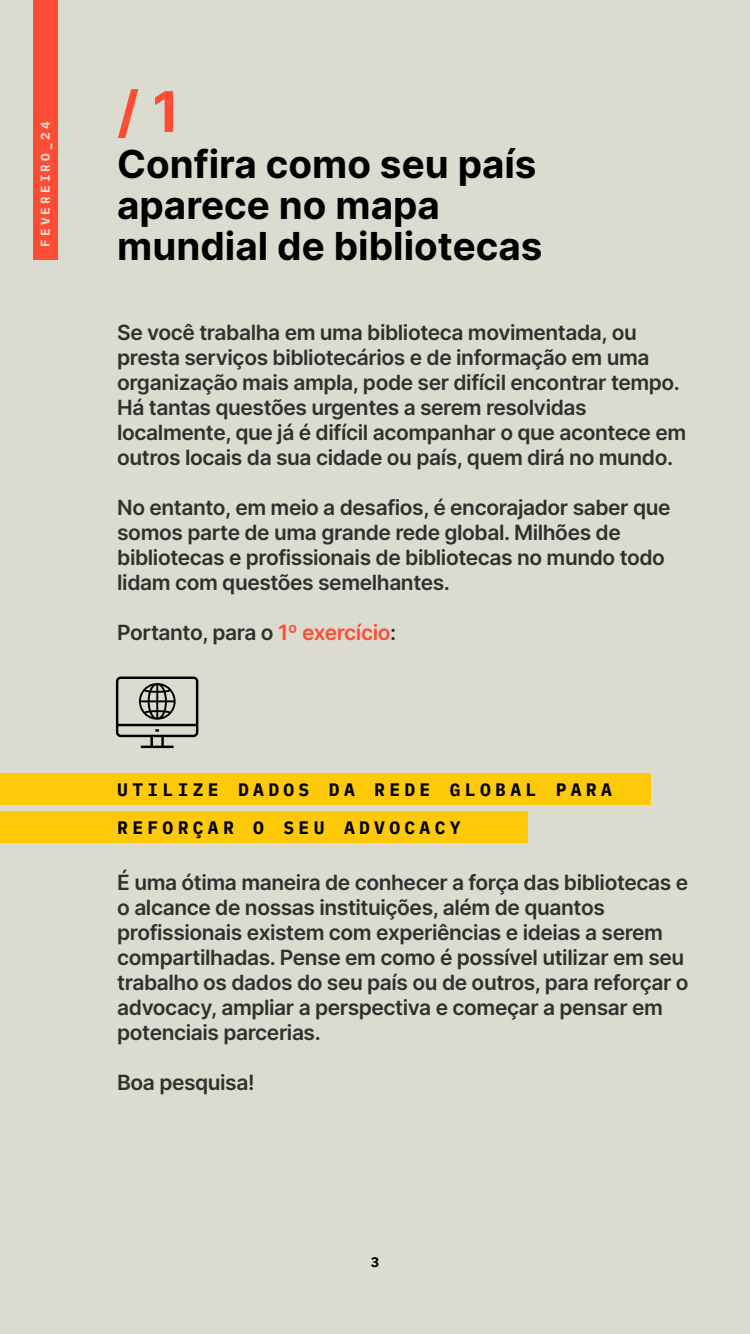
<style>
.page{position:relative;width:750px;height:1334px;background:#dbdccf}
.page>*{position:absolute;margin:0;border:0;box-sizing:border-box;transform-origin:0 0}
.t1{font:56.1px "Inter";color:#ff4d35}
.t2{font:38.6px/40.7px "Inter";color:#000}
.t3{font:21px/25px "Inter";letter-spacing:-.02em;color:#303030}
.t4{font:700 18px/38px "IBM Plex Mono";letter-spacing:.24em;color:#000}
.t5{font:700 14px "IBM Plex Mono";color:#000}
.t6{font:700 12.7px "IBM Plex Mono";letter-spacing:.24em;color:#dbdccf}
.s1{color:#ff4d35}
</style>
<div class="page">
<div style="left:0;top:773px;width:651px;height:32px;background:#fec906"></div>
<div style="left:0;top:812px;width:527px;height:31px;background:#fec906"></div>
<div style="left:116px;top:677px;width:82px;height:60px;border:2px solid #000;border-radius:4px"></div>
<hr style="left:141px;top:746px;width:33px;height:2px;background:#000">
<hr style="left:117px;top:724px;width:80px;height:2px;background:#000">
<svg style="left:150px;top:729px;width:14px;height:17px"></svg>
<svg style="left:139px;top:683px;width:37px;height:37px"></svg>
<div style="left:33px;top:0;width:25px;height:259px;background:#ff4d35"></div>
<p class="t6" style="left:35px;top:247px;width:127px;rotate:-90deg">FEVEREIRO_24</p>
<h1 class="t1" style="left:117px;top:71px;width:64px">/ 1</h1>
<h2 class="t2" style="left:117px;top:143px;width:427px">Confira como seu país aparece no mapa mundial de bibliotecas</h2>
<p class="t3" style="left:117px;top:320px;width:571px">Se você trabalha em uma biblioteca movimentada, ou presta serviços bibliotecários e de informação em uma organização mais ampla, pode ser difícil encontrar tempo.<br>Há tantas questões urgentes a serem resolvidas localmente, que já é difícil acompanhar o que acontece em outros locais da sua cidade ou país, quem dirá no mundo.</p>
<p class="t3" style="left:117px;top:495px;width:555px">No entanto, em meio a desafios, é encorajador saber que somos parte de uma grande rede global. Milhões de bibliotecas e profissionais de bibliotecas no mundo todo lidam com questões semelhantes.</p>
<p class="t3" style="left:117px;top:620px;width:281px">Portanto, para o <span class="s1">1º exercício</span>:</p>
<p class="t4" style="left:117px;top:770px;width:496px">UTILIZE DADOS DA REDE GLOBAL PARA<br>REFORÇAR O SEU ADVOCACY</p>
<p class="t3" style="left:117px;top:870px;width:573px">É uma ótima maneira de conhecer a força das bibliotecas e o alcance de nossas instituições, além de quantos profissionais existem com experiências e ideias a serem compartilhadas. Pense em como é possível utilizar em seu trabalho os dados do seu país ou de outros, para reforçar o advocacy, ampliar a perspectiva e começar a pensar em potenciais parcerias.</p>
<p class="t3" style="left:117px;top:1070px;width:139px">Boa pesquisa!</p>
<p class="t5" style="left:371px;top:1251px;width:10px">3</p>
</div>
